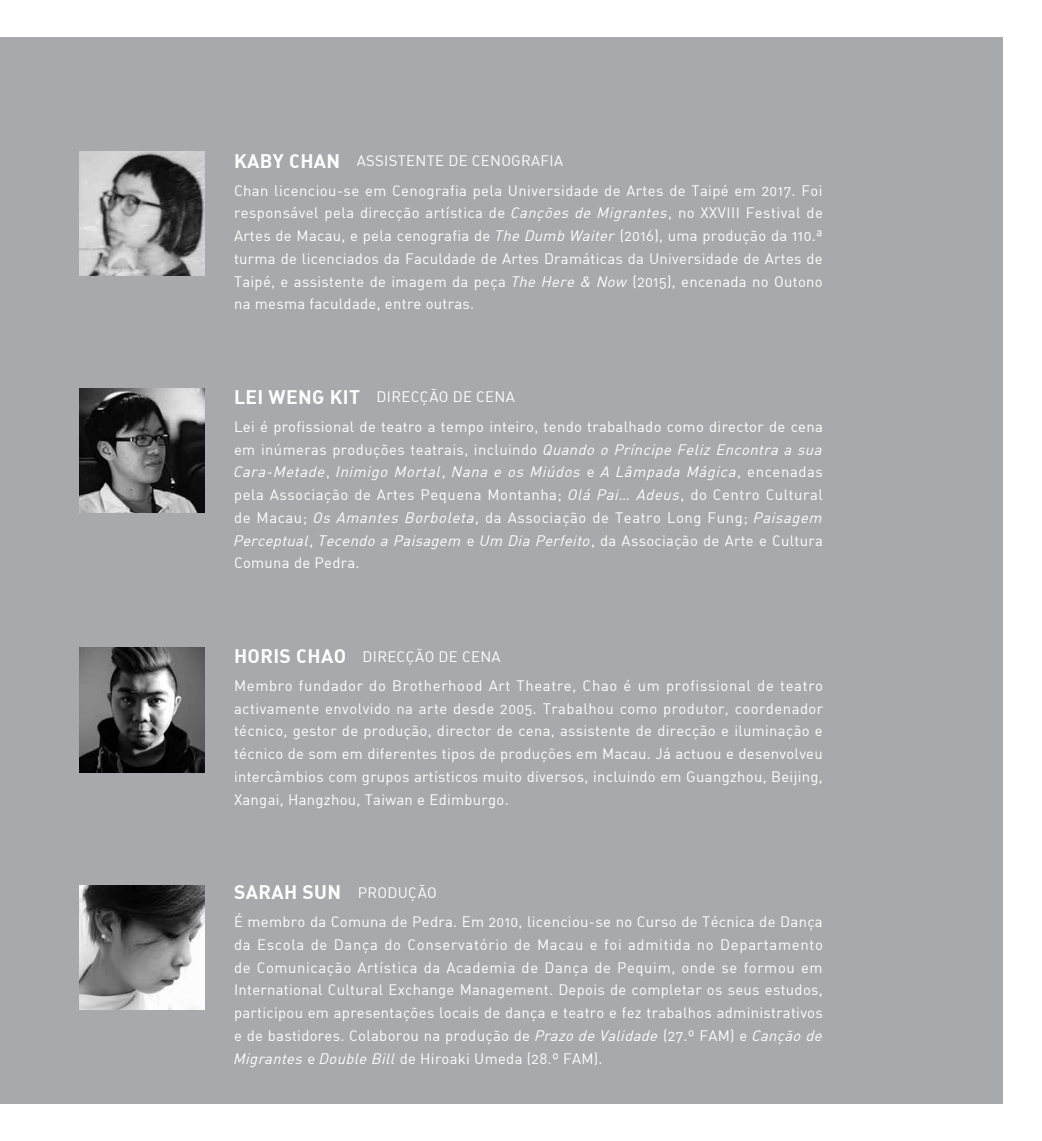
<style>
.page{position:relative;width:1042px;height:1141px;background:#fff}
.page>*{position:absolute;margin:0;border:0;box-sizing:border-box;transform-origin:0 0}
.t1{font:19.25px "DIN Bold Alternate";letter-spacing:.02em;color:#fff}
.t2{font:14.88px/22.8px "DIN Regular Alternate";letter-spacing:.02em;color:#fff}
.t3{font:14.88px/29.4px "DIN Regular Alternate";letter-spacing:.045em;color:#fff}
.s1{font-family:"DIN Bold Alternate";font-size:19.25px}
.s2{font-style:italic}
.s3{font-family:"DIN Regular Alternate";font-size:14.88px}
</style>
<div class="page">
<div style="left:0;top:37px;width:1002px;height:1067px;background:#a7a9ac"></div>
<img style="left:80px;top:648px;width:124px;height:124px">
<img style="left:80px;top:388px;width:124px;height:125px">
<img style="left:80px;top:151px;width:124px;height:125px">
<img style="left:80px;top:885px;width:124px;height:124px">
<p class="t2" style="left:234px;top:146px;width:590px;line-height:29.4px"><span class="s1">KABY CHAN</span> ASSISTENTE DE CENOGRAFIA<br>Chan licenciou-se em Cenografia pela Universidade de Artes de Taipé em 2017. Foi</p>
<p class="t2" style="left:234px;top:201px;width:590px;text-align:justify">responsável pela direcção artística de <span class="s2">Canções de Migrantes</span>, no XXVIII Festival de Artes de Macau, e pela cenografia de <span class="s2">The Dumb Waiter</span> (2016), uma produção da 110.ª turma de licenciados da Faculdade de Artes Dramáticas da Universidade de Artes de Taipé, e assistente de imagem da peça <span class="s2">The Here &amp; Now</span> (2015), encenada no Outono na mesma faculdade, entre outras.</p>
<p class="t2" style="left:234px;top:382px;width:590px;line-height:29.4px"><span class="s1">LEI WENG KIT</span> DIRECÇÃO DE CENA<br>Lei é profissional de teatro a tempo inteiro, tendo trabalhado como director de cena</p>
<p class="t2" style="left:233px;top:438px;width:594px">em inúmeras produções teatrais, incluindo <span class="s2">Quando o Príncipe Feliz Encontra a sua Cara-Metade</span>, <span class="s2">Inimigo Mortal</span>, <span class="s2">Nana e os Miúdos</span> e <span class="s2">A Lâmpada Mágica</span>, e n c e n a d a s pela Associação de Artes Pequena Montanha; <span class="s2">Olá Pai… Adeus</span>, do Centro Cultural de Macau; <span class="s2">Os Amantes Borboleta</span>, da Associação de Teatro Long Fung; <span class="s2">Paisagem Perceptual</span>, <span class="s2">Tecendo a Paisagem</span> e <span class="s2">Um Dia Perfeito</span>, d a As s o c i a ç ã o d e A rt e e C u l t u ra Comuna de Pedra.</p>
<p class="t3" style="left:234px;top:641px;width:590px"><span class="s1">HORIS CHAO</span> DIRECÇÃO DE CENA<br>Membro fundador do Brotherhood Art Theatre, Chao é um profissional de teatro</p>
<p class="t2" style="left:234px;top:697px;width:591px;text-align:justify">activamente envolvido na arte desde 2005. Trabalhou como produtor, coordenador técnico, gestor de produção, director de cena, assistente de direcção e iluminação e técnico de som em diferentes tipos de produções em Macau. Já actuou e desenvolveu intercâmbios com grupos artísticos muito diversos, incluindo em Guangzhou, Beijing, Xangai, Hangzhou, Taiwan e Edimburgo.</p>
<p class="t1" style="left:234px;top:880px;width:204px">SARAH SUN <span class="s3">PRODUÇÃO</span></p>
<p class="t2" style="left:233px;top:910px;width:594px">É membro da Comuna de Pedra. Em 2010, licenciou-se no Curso de Técnica de Dança da Escola de Dança do Conservatório de Macau e foi admitida no Departamento de Comunicação Artística da Academia de Dança de Pequim, onde se formou em International Cultural Exchange Management. Depois de completar os seus estudos, participou em apresentações locais de dança e teatro e fez trabalhos administrativos e de bastidores. Colaborou na produção de <span class="s2">Prazo de Validade</span> (27.º FAM) e <span class="s2">Canção de Migrantes</span> e <span class="s2">Double Bill</span> de Hiroaki Umeda (28.º FAM).</p>
</div>
